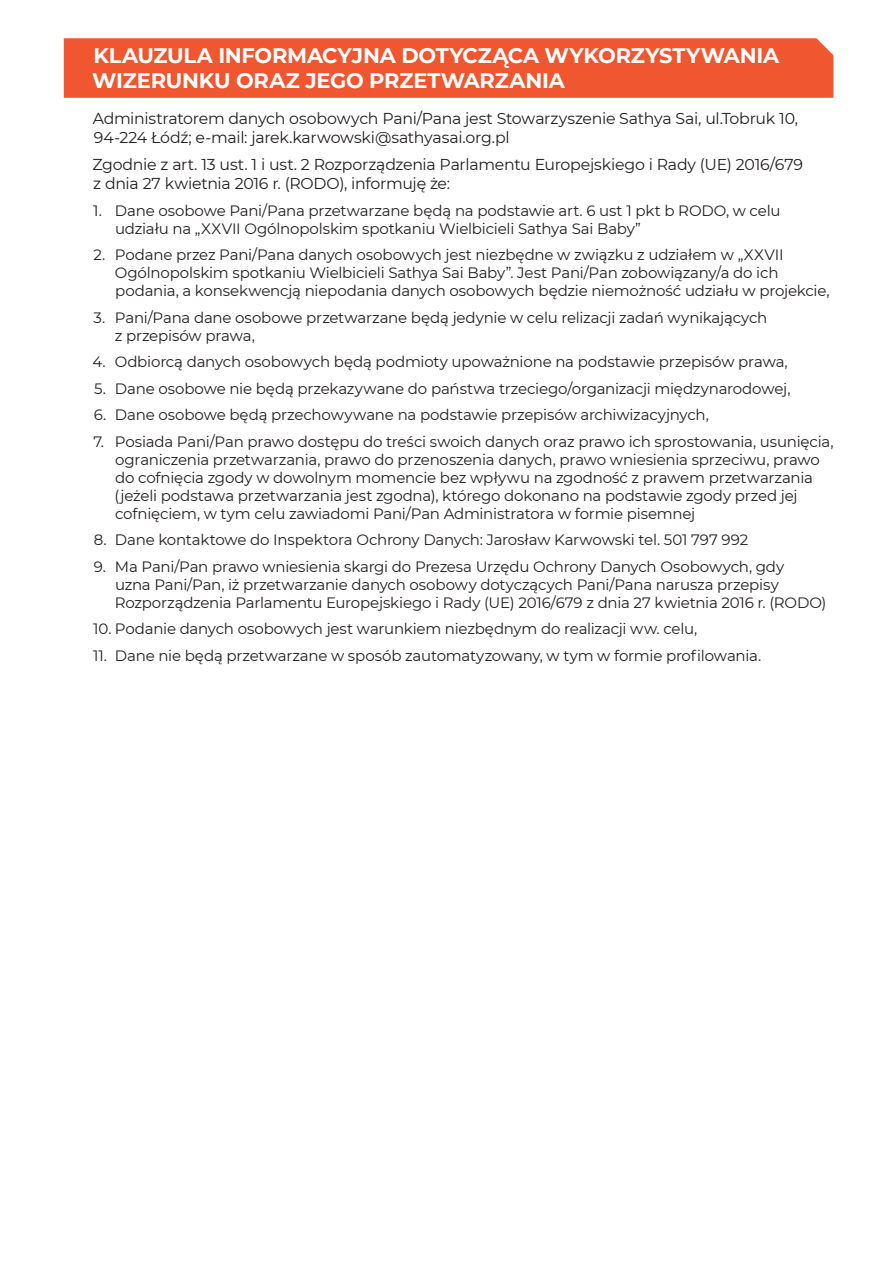
<style>
.page{position:relative;width:893px;height:1263px;background:#fff}
.page>*{position:absolute;margin:0;border:0;box-sizing:border-box;transform-origin:0 0}
.t1{font:700 21px/25.2px "Montserrat";letter-spacing:-.01em;color:#fff}
.t2{font:15.75px/18.9px "Montserrat";letter-spacing:-.015em;color:#231f20}
.t3{font:15px/18px "Montserrat";letter-spacing:-.015em;color:#231f20}
</style>
<div class="page">
<div style="left:64px;top:38px;width:769px;height:60px;background:#f0562f"></div>
<h1 class="t1" style="left:92px;top:42px;width:688px">KLAUZULA INFORMACYJNA DOTYCZĄCA WYKORZYSTYWANIA<br>WIZERUNKU ORAZ JEGO PRZETWARZANIA</h1>
<p class="t2" style="left:93px;top:108px;width:707px">Administratorem danych osobowych Pani/Pana jest Stowarzyszenie Sathya Sai, ul.Tobruk 10,<br>94-224 Łódź; e-mail: jarek.karwowski@sathyasai.org.pl</p>
<p class="t2" style="left:92px;top:155px;width:712px">Zgodnie z art. 13 ust. 1 i ust. 2 Rozporządzenia Parlamentu Europejskiego i Rady (UE) 2016/679 z dnia 27 kwietnia 2016 r. (RODO), informuję że:</p>
<p class="t3" style="left:115px;top:201px;width:667px;text-indent:-22px">1. Dane osobowe Pani/Pana przetwarzane będą na podstawie art. 6 ust 1 pkt b RODO, w celu udziału na „XXVII Ogólnopolskim spotkaniu Wielbicieli Sathya Sai Baby”</p>
<p class="t3" style="left:115px;top:245px;width:716px;text-indent:-21px">2. Podane przez Pani/Pana danych osobowych jest niezbędne w związku z udziałem w „XXVII<br>Ogólnopolskim spotkaniu Wielbicieli Sathya Sai Baby”. Jest Pani/Pan zobowiązany/a do ich podania, a konsekwencją niepodania danych osobowych będzie niemożność udziału w projekcie,</p>
<p class="t3" style="left:115px;top:308px;width:654px;text-indent:-21px">3. Pani/Pana dane osobowe przetwarzane będą jedynie w celu relizacji zadań wynikających z przepisów prawa,</p>
<p class="t3" style="left:92px;top:352px;width:697px">4. Odbiorcą danych osobowych będą podmioty upoważnione na podstawie przepisów prawa,</p>
<p class="t3" style="left:94px;top:379px;width:698px">5. Dane osobowe nie będą przekazywane do państwa trzeciego/organizacji międzynarodowej,</p>
<p class="t3" style="left:94px;top:405px;width:617px">6. Dane osobowe będą przechowywane na podstawie przepisów archiwizacyjnych,</p>
<p class="t3" style="left:115px;top:432px;width:720px;text-indent:-21px">7. Posiada Pani/Pan prawo dostępu do treści swoich danych oraz prawo ich sprostowania, usunięcia, ograniczenia przetwarzania, prawo do przenoszenia danych, prawo wniesienia sprzeciwu, prawo do cofnięcia zgody w dowolnym momencie bez wpływu na zgodność z prawem przetwarzania (jeżeli podstawa przetwarzania jest zgodna), którego dokonano na podstawie zgody przed jej cofnięciem, w tym celu zawiadomi Pani/Pan Administratora w formie pisemnej</p>
<p class="t3" style="left:94px;top:530px;width:656px">8. Dane kontaktowe do Inspektora Ochrony Danych: Jarosław Karwowski tel. 501 797 992</p>
<p class="t3" style="left:115px;top:557px;width:713px;text-indent:-21px">9. Ma Pani/Pan prawo wniesienia skargi do Prezesa Urzędu Ochrony Danych Osobowych, gdy<br>uzna Pani/Pan, iż przetwarzanie danych osobowy dotyczących Pani/Pana narusza przepisy<br>Rozporządzenia Parlamentu Europejskiego i Rady (UE) 2016/679 z dnia 27 kwietnia 2016 r. (RODO)</p>
<p class="t3" style="left:93px;top:619px;width:606px">10. Podanie danych osobowych jest warunkiem niezbędnym do realizacji ww. celu,</p>
<p class="t3" style="left:93px;top:646px;width:669px">11. Dane nie będą przetwarzane w sposób zautomatyzowany, w tym w formie profilowania.</p>
</div>
